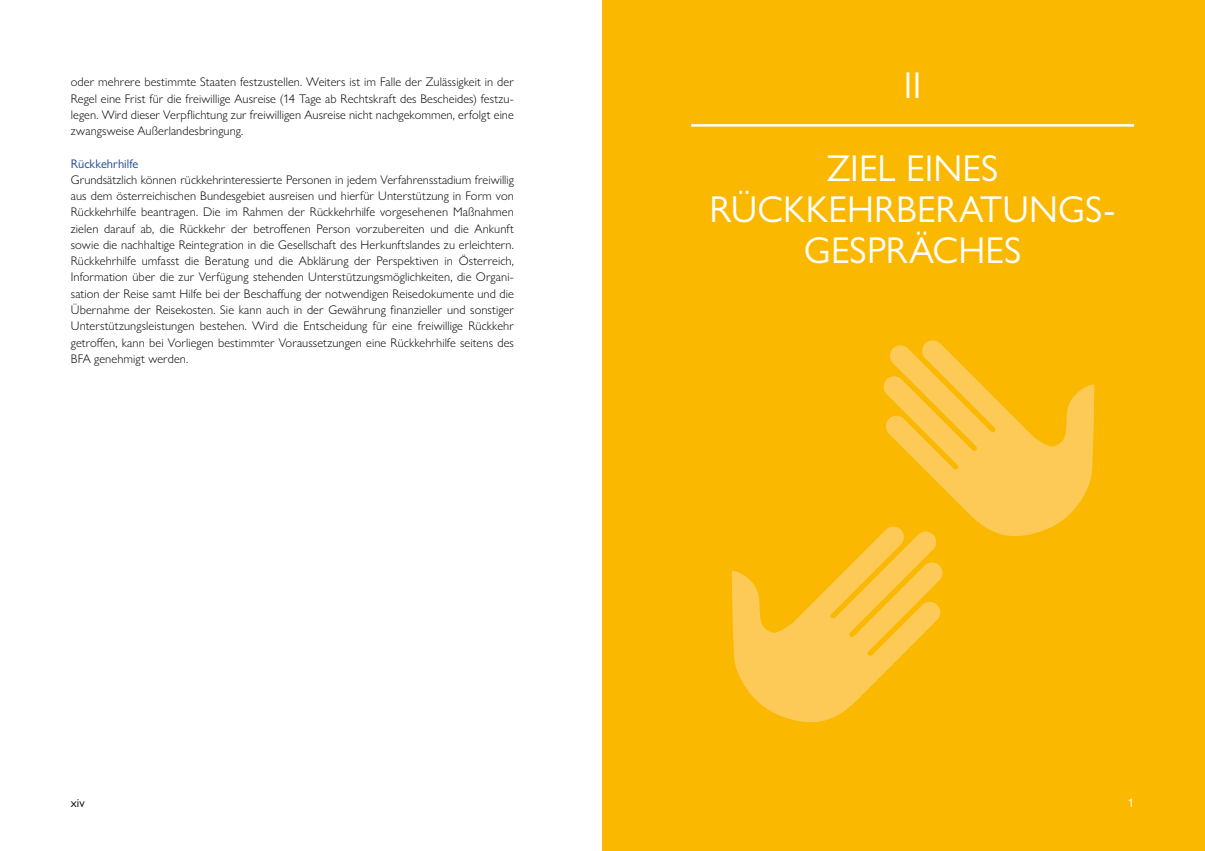
<style>
.page{position:relative;width:1205px;height:851px;background:#fff}
.page>*{position:absolute;margin:0;border:0;box-sizing:border-box;transform-origin:0 0}
.t1{font:37.5px/41.2px "Gill Sans Nova";letter-spacing:.005em;color:#fff;text-align:center}
.t2{font:300 12.5px/16.2px "Gill Sans Nova";letter-spacing:.005em;color:#000;text-align:justify}
.t3{font:12.5px "Gill Sans Nova";letter-spacing:.005em;color:#164190}
.t4{font:12.5px "Gill Sans Nova";color:#000}
.t5{font:12.5px "Gill Sans Nova";color:#fff}
</style>
<div class="page">
<div style="left:602px;top:0;width:603px;height:850px;background:#fbb800"></div>
<hr style="left:691px;top:124px;width:443px;height:3px;background:#fff">
<svg style="left:731px;top:533px;width:212px;height:190px;fill:#fdca57"></svg>
<svg style="left:883px;top:340px;width:211px;height:202px;fill:#fdca57"></svg>
<p class="t2" style="left:71px;top:74px;width:444px">oder mehrere bestimmte Staaten festzustellen. Weiters ist im Falle der Zulässigkeit in der Regel eine Frist für die freiwillige Ausreise (14 Tage ab Rechtskraft des Bescheides) festzu&shy;legen. Wird dieser Verpflichtung zur freiwilligen Ausreise nicht nachgekommen, erfolgt eine zwangsweise Außerlandesbringung.</p>
<p class="t3" style="left:71px;top:156px;width:69px">Rückkehrhilfe</p>
<p class="t2" style="left:71px;top:171px;width:444px">Grundsätzlich können rückkehrinteressierte Personen in jedem Verfahrensstadium freiwillig aus dem österreichischen Bundesgebiet ausreisen und hierfür Unterstützung in Form von Rückkehrhilfe beantragen. Die im Rahmen der Rückkehrhilfe vorgesehenen Maßnahmen zielen darauf ab, die Rückkehr der betroffenen Person vorzubereiten und die Ankunft sowie die nachhaltige Reintegration in die Gesellschaft des Herkunftslandes zu erleichtern.<br>Rückkehrhilfe umfasst die Beratung und die Abklärung der Perspektiven in Österreich, Information über die zur Verfügung stehenden Unterstützungsmöglichkeiten, die Organi&shy;sation der Reise samt Hilfe bei der Beschaffung der notwendigen Reisedokumente und die Übernahme der Reisekosten. Sie kann auch in der Gewährung finanzieller und sonstiger Unterstützungsleistungen bestehen. Wird die Entscheidung für eine freiwillige Rückkehr getroffen, kann bei Vorliegen bestimmter Voraussetzungen eine Rückkehrhilfe seitens des BFA genehmigt werden.</p>
<p class="t4" style="left:71px;top:794px;width:15px">xiv</p>
<h1 class="t1" style="left:904px;top:64px;width:19px">II</h1>
<h1 class="t1" style="left:709px;top:147px;width:407px">ZIEL EINES<br>RÜCKKEHRBERATUNGS-<br>GESPRÄCHES</h1>
<p class="t5" style="left:1128px;top:794px;width:8px">1</p>
</div>
